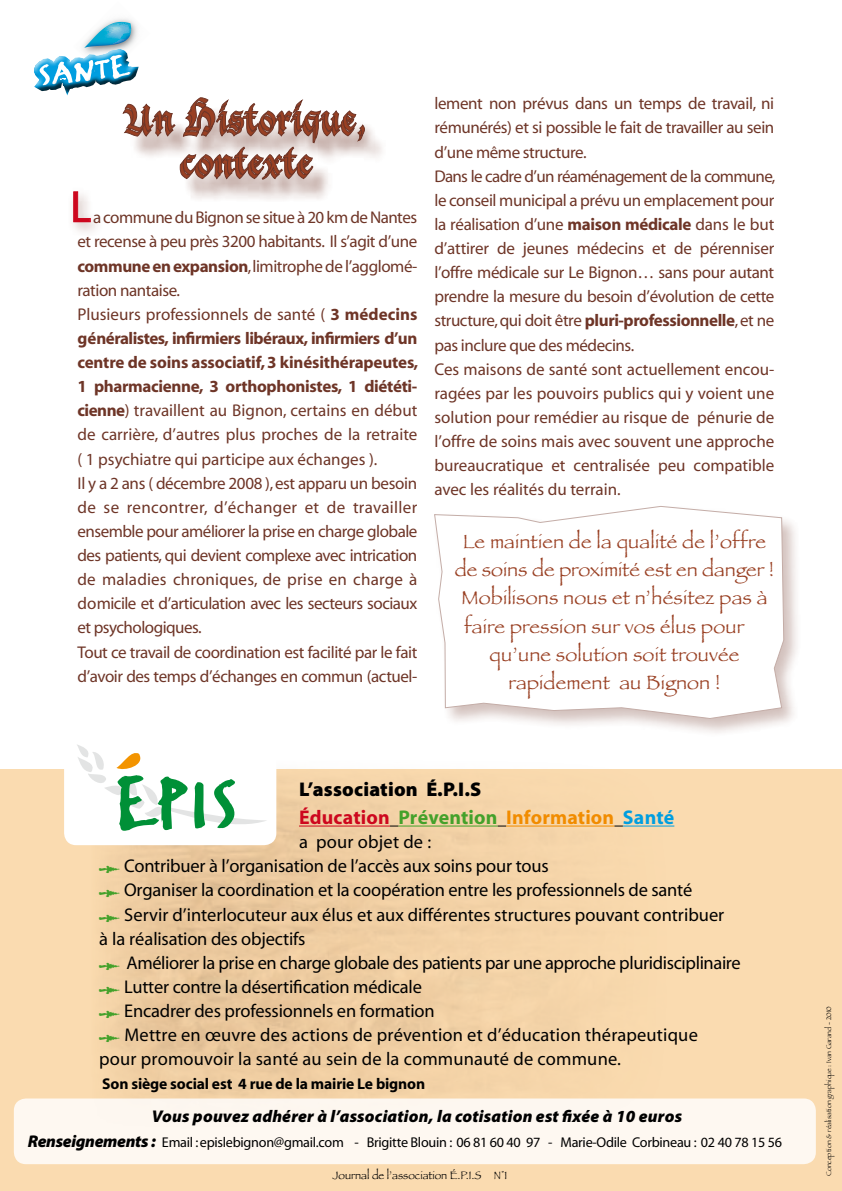
<style>
.page{position:relative;width:842px;height:1191px;background:#fff}
.page>*{position:absolute;margin:0;border:0;box-sizing:border-box;transform-origin:0 0}
.t1{font:44.4px "Myriad Pro";color:#cd071e}
.t2{font:34px "FF Erikrighthand Caps";color:#fff;scale:1.39 1}
.t3{font:19.8px "Papyrus";letter-spacing:.01em;color:#994023}
.t4{font:700 19.8px "Myriad";letter-spacing:.01em;color:#f18c00}
.t5{font:900 19.8px "Myriad Pro";letter-spacing:.01em;color:#000}
.t6{font:18.4px/24.2px "Myriad";letter-spacing:-.01em;color:#000}
.t7{font:17px/24.2px "Myriad";letter-spacing:-.02em;color:#6e3527}
.t8{font:italic 900 17px "Myriad Pro";letter-spacing:.01em;color:#000}
.t9{font:700 15.6px "Myriad";letter-spacing:-.01em;color:#000}
.t10{font:14.2px "Myriad";letter-spacing:-.02em;color:#000}
.t11{font:11.4px "Papyrus";color:#000;scale:.96 1}
.t12{font:7.2px "Papyrus";color:#000;scale:.96 1}
.s1{font-weight:700}
.s2{color:#cd071e}
.s3{color:#44a12b}
.s4{color:#009ee0}
.s5{font-family:"Fleches Left Right";color:#44a12b}
.s6{font-family:"Myriad Pro";font-weight:900;font-style:italic;font-size:17px}
</style>
<div class="page">
<div style="left:0;top:768px;width:842px;height:423px;background:#fadbb0"></div>
<img style="left:90px;top:768px;width:464px;height:330px">
<div style="left:64px;top:740px;width:212px;height:105px;background:#fff;border-radius:12px"></div>
<svg style="left:77px;top:744px;width:189px;height:87px"></svg>
<div style="left:14px;top:1098px;width:802px;height:66px;background:#fef8f1;border-radius:12px"></div>
<img style="left:108px;top:19px;width:25px;height:3px">
<div style="left:431px;top:503px;width:371px;height:233px;background:#6e3527;opacity:.75"></div>
<svg style="left:434px;top:505px;width:12px;height:214px"></svg>
<div style="left:183px;top:154px;width:150px;height:48px;background:#6e3527;opacity:.75"></div>
<div style="left:126px;top:105px;width:259px;height:61px;background:#6e3527;opacity:.75"></div>
<div style="left:67px;top:184px;width:38px;height:52px;background:#6e3527;opacity:.43"></div>
<svg style="left:73px;top:191px;width:18px;height:31px"></svg>
<hr style="left:299px;top:825px;width:91px;height:1px;background:#cd071e">
<hr style="left:398px;top:825px;width:100px;height:1px;background:#44a12b">
<svg style="left:446px;top:503px;width:338px;height:337px"></svg>
<hr style="left:623px;top:825px;width:51px;height:1px;background:#009ee0">
<svg style="left:34px;top:22px;width:331px;height:158px"></svg>
<h2 class="t2" style="left:36px;top:56px;width:67px;rotate:-6deg">SANTE</h2>
<h1 class="t1" style="left:70px;top:179px;width:22px">L</h1>
<p class="t7" style="left:77px;top:206px;width:342px;text-indent:16px">a commune du Bignon se situe à 20 km de Nantes et recense à peu près 3200 habitants. Il s’agit d’une <span class="s1">commune en expansion</span>, limitrophe de l’agglomé&shy;ration nantaise.<br>Plusieurs professionnels de santé ( <span class="s1">3 médecins généralistes, infirmiers libéraux, infirmiers d’un centre de soins associatif, 3 kinésithérapeutes, 1 pharmacienne, 3 orthophonistes, 1 diététi&shy;cienne</span>) travaillent au Bignon, certains en début de carrière, d’autres plus proches de la retraite ( 1 psychiatre qui participe aux échanges ).<br>Il y a 2 ans ( décembre 2008 ), est apparu un besoin de se rencontrer, d’échanger et de travailler ensemble pour améliorer la prise en charge globale des patients, qui devient complexe avec intrication de maladies chroniques, de prise en charge à domicile et d’articulation avec les secteurs sociaux et psychologiques.<br>Tout ce travail de coordination est facilité par le fait d’avoir des temps d’échanges en commun (actuel-</p>
<p class="t7" style="left:434px;top:92px;width:342px">lement non prévus dans un temps de travail, ni rémunérés) et si possible le fait de travailler au sein d’une même structure.<br>Dans le cadre d’un réaménagement de la commune, le conseil municipal a prévu un emplacement pour la réalisation d’une <span class="s1">maison médicale</span> dans le but d’attirer de jeunes médecins et de pérenniser l’offre médicale sur Le Bignon… sans pour autant prendre la mesure du besoin d’évolution de cette structure, qui doit être <span class="s1">pluri-professionnelle</span>, et ne pas inclure que des médecins.<br>Ces maisons de santé sont actuellement encou&shy;ragées par les pouvoirs publics qui y voient une solution pour remédier au risque de pénurie de l’offre de soins mais avec souvent une approche bureaucratique et centralisée peu compatible avec les réalités du terrain.</p>
<p class="t3" style="left:463px;top:529px;width:305px">Le maintien de la qualité de l’offre</p>
<p class="t3" style="left:455px;top:557px;width:321px">de soins de proximité est en danger !</p>
<p class="t3" style="left:461px;top:586px;width:307px">Mobilisons nous et n’hésitez pas à</p>
<p class="t3" style="left:464px;top:614px;width:282px">faire pression sur vos élus pour</p>
<p class="t3" style="left:489px;top:642px;width:251px">qu’une solution soit trouvée</p>
<p class="t3" style="left:508px;top:671px;width:213px">rapidement au Bignon !</p>
<p class="t5" style="left:299px;top:777px;width:184px">L’association É.P.I.S</p>
<p class="t4" style="left:299px;top:807px;width:377px"><span class="s2">Éducation</span> <span class="s3">Prévention</span> Information <span class="s4">Santé</span></p>
<p class="t6" style="left:99px;top:830px;width:643px;text-indent:200px">a pour objet de :<br><span class="s5">≠</span> Contribuer à l’organisation de l’accès aux soins pour tous<br><span class="s5">≠</span> Organiser la coordination et la coopération entre les professionnels de santé<br><span class="s5">≠</span> Servir d’interlocuteur aux élus et aux différentes structures pouvant contribuer<br>à la réalisation des objectifs<br><span class="s5">≠</span> Améliorer la prise en charge globale des patients par une approche pluridisciplinaire <span class="s5">≠</span> Lutter contre la désertification médicale<br><span class="s5">≠</span> Encadrer des professionnels en formation<br><span class="s5">≠</span> Mettre en œuvre des actions de prévention et d’éducation thérapeutique<br>pour promouvoir la santé au sein de la communauté de commune.</p>
<p class="t9" style="left:102px;top:1076px;width:324px">Son siège social est 4 rue de la mairie Le bignon</p>
<p class="t8" style="left:152px;top:1106px;width:532px">Vous pouvez adhérer à l’association, la cotisation est fixée à 10 euros</p>
<p class="t10" style="left:28px;top:1135px;width:756px"><span class="s6">Renseignements :</span> Email : epislebignon@gmail.com - Brigitte Blouin : 06 81 60 40 97 - Marie-Odile Corbineau : 02 40 78 15 56</p>
<p class="t11" style="left:333px;top:1168px;width:183px">Journal de l’association É.P.I.S N°1</p>
<p class="t12" style="left:824px;top:1176px;width:179px;rotate:-90deg">Conception &amp; réalisation graphique : Ivan Garand - 2010</p>
</div>
